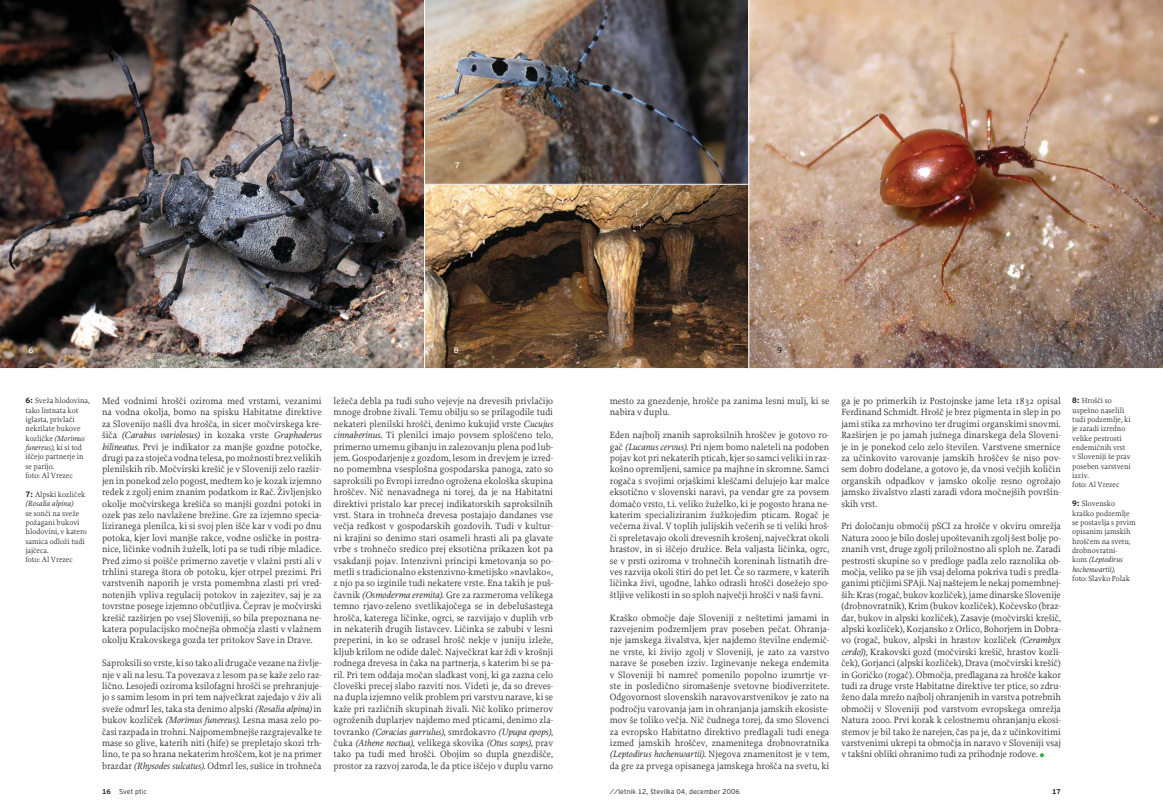
<style>
.page{position:relative;width:1163px;height:808px;background:#fff}
.page>*{position:absolute;margin:0;border:0;box-sizing:border-box;transform-origin:0 0}
.t1{font:9.5px/11.4px "Proforma";color:#231f20;text-align:justify}
.t2{font:500 8px "Interstate Regular Mono CE";color:#fff}
.t3{font:500 8px "Interstate Regular Mono CE";color:#231f20}
.t4{font:7.8px/9.4px "Proforma";color:#231f20}
.t5{font:italic 7.8px/9.4px "Proforma";color:#231f20}
.t6{font:300 7px "Interstate Light Mono CE";color:#231f20}
.t7{font:700 7px "Interstate Bold Mono CE";color:#231f20}
.s1{font-family:"Interstate Bold Mono CE";font-weight:700}
.s2{font-style:italic}
.s3{font-family:"Interstate Bold Mono CE";font-weight:700;font-style:normal}
.s4{font-style:normal}
</style>
<div class="page">
<img style="left:0;top:0;width:424px;height:369px">
<img style="left:426px;top:186px;width:322px;height:181px">
<div style="left:424px;top:184px;width:329px;height:185px;border:1px solid #fff"></div>
<svg style="left:1039px;top:753px;width:4px;height:4px"></svg>
<img style="left:424px;top:0;width:324px;height:185px">
<img style="left:748px;top:0;width:414px;height:369px">
<p class="t2" style="left:454px;top:163px;width:6px">7</p>
<p class="t2" style="left:28px;top:347px;width:6px">6</p>
<p class="t2" style="left:454px;top:347px;width:6px">8</p>
<p class="t3" style="left:777px;top:347px;width:6px">9</p>
<p class="t4" style="left:26px;top:397px;width:66px"><span class="s1">6:</span> Sveža hlodovina, tako listnata kot iglasta, privlači nekrilate bukove kozličke <span class="s2">(Morimus funereus)</span>, ki si tod iščejo partnerje in se parijo.<br>foto: Al Vrezec</p>
<p class="t5" style="left:26px;top:490px;width:61px"><span class="s3">7:</span> <span class="s4">Alpski kozliček </span>(Rosalia alpina)</p>
<p class="t4" style="left:26px;top:509px;width:63px">se sonči na sveže požagani bukovi hlodovini, v katero samica odloži tudi jajčeca.<br>foto: Al Vrezec</p>
<p class="t1" style="left:102px;top:396px;width:221px">Med vodnimi hrošči oziroma med vrstami, vezanimi na vodna okolja, bomo na spisku Habitatne direktive za Slovenijo našli dva hrošča, in sicer močvirskega kre&shy;šiča <span class="s2">(Carabus variolosus)</span> in kozaka vrste <span class="s2">Graphoderus bilineatus</span>. Prvi je indikator za manjše gozdne potočke, drugi pa za stoječa vodna telesa, po možnosti brez velikih plenilskih rib. Močvirski krešič je v Sloveniji zelo razšir&shy;jen in ponekod zelo pogost, medtem ko je kozak izjemno redek z zgolj enim znanim podatkom iz Rač. Življenjsko okolje močvirskega krešiča so manjši gozdni potoki in ozek pas zelo navlažene brežine. Gre za izjemno specia&shy;liziranega plenilca, ki si svoj plen išče kar v vodi po dnu potoka, kjer lovi manjše rakce, vodne osličke in postra&shy;nice, ličinke vodnih žuželk, loti pa se tudi ribje mladice.<br>Pred zimo si poišče primerno zavetje v vlažni prsti ali v trhlini starega štora ob potoku, kjer otrpel prezimi. Pri varstvenih naporih je vrsta pomembna zlasti pri vred&shy;notenjih vpliva regulacij potokov in zajezitev, saj je za tovrstne posege izjemno občutljiva. Čeprav je močvirski krešič razširjen po vsej Sloveniji, so bila prepoznana ne&shy;katera populacijsko močnejša območja zlasti v vlažnem okolju Krakovskega gozda ter pritokov Save in Drave.</p>
<p class="t1" style="left:102px;top:658px;width:221px">Saproksili so vrste, ki so tako ali drugače vezane na življe&shy;nje v ali na lesu. Ta povezava z lesom pa se kaže zelo raz&shy;lično. Lesojedi oziroma ksilofagni hrošči se prehranjuje&shy;jo s samim lesom in pri tem največkrat zajedajo v živ ali sveže odmrl les, taka sta denimo alpski <span class="s2">(Rosalia alpina)</span> in bukov kozliček <span class="s2">(Morimus funereus)</span>. Lesna masa zelo po&shy;časi razpada in trohni. Najpomembnejše razgrajevalke te mase so glive, katerih niti (hife) se prepletajo skozi trh&shy;lino, te pa so hrana nekaterim hroščem, kot je na primer brazdar <span class="s2">(Rhysodes sulcatus)</span>. Odmrl les, sušice in trohneča</p>
<p class="t1" style="left:333px;top:396px;width:221px">ležeča debla pa tudi suho vejevje na drevesih privlačijo mnoge drobne živali. Temu obilju so se prilagodile tudi nekateri plenilski hrošči, denimo kukujid vrste <span class="s2">Cucujus cinnaberinus</span>. Ti plenilci imajo povsem sploščeno telo, primerno urnemu gibanju in zalezovanju plena pod lub&shy;jem. Gospodarjenje z gozdom, lesom in drevjem je izred&shy;no pomembna vsesplošna gospodarska panoga, zato so saproksili po Evropi izredno ogrožena ekološka skupina hroščev. Nič nenavadnega ni torej, da je na Habitatni direktivi pristalo kar precej indikatorskih saproksilnih vrst. Stara in trohneča drevesa postajajo dandanes vse večja redkost v gospodarskih gozdovih. Tudi v kultur&shy;ni krajini so denimo stari osameli hrasti ali pa glavate vrbe s trohnečo sredico prej eksotična prikazen kot pa vsakdanji pojav. Intenzivni principi kmetovanja so po&shy;metli s tradicionalno ekstenzivno-kmetijsko »navlako«, z njo pa so izginile tudi nekatere vrste. Ena takih je puš&shy;čavnik <span class="s2">(Osmoderma eremita)</span>. Gre za razmeroma velikega temno rjavo-zeleno svetlikajočega se in debelušastega hrošča, katerega ličinke, ogrci, se razvijajo v duplih vrb in nekaterih drugih listavcev. Ličinka se zabubi v lesni preperini, in ko se odrasel hrošč nekje v juniju izleže, kljub krilom ne odide daleč. Največkrat kar ždi v krošnji rodnega drevesa in čaka na partnerja, s katerim bi se pa&shy;ril. Pri tem oddaja močan sladkast vonj, ki ga zazna celo človeški precej slabo razviti nos. Videti je, da so dreves&shy;na dupla izjemno velik problem pri varstvu narave, ki se kaže pri različnih skupinah živali. Nič koliko primerov ogroženih duplarjev najdemo med pticami, denimo zla&shy;tovranko <span class="s2">(Coracias garrulus)</span>, smrdokavro <span class="s2">(Upupa epops)</span>, čuka <span class="s2">(Athene noctua)</span>, velikega skovika <span class="s2">(Otus scops)</span>, prav tako pa tudi med hrošči. Obojim so dupla gnezdišče, prostor za razvoj zaroda, le da ptice iščejo v duplu varno</p>
<p class="t1" style="left:609px;top:396px;width:221px">mesto za gnezdenje, hrošče pa zanima lesni mulj, ki se nabira v duplu.</p>
<p class="t1" style="left:609px;top:430px;width:221px">Eden najbolj znanih saproksilnih hroščev je gotovo ro&shy;gač <span class="s2">(Lucanus cervus)</span>. Pri njem bomo naleteli na podoben pojav kot pri nekaterih pticah, kjer so samci veliki in raz&shy;košno opremljeni, samice pa majhne in skromne. Samci rogača s svojimi orjaškimi kleščami delujejo kar malce eksotično v slovenski naravi, pa vendar gre za povsem domačo vrsto, t.i. veliko žuželko, ki je pogosto hrana ne&shy;katerim specializiranim žužkojedim pticam. Rogač je večerna žival. V toplih julijskih večerih se ti veliki hroš&shy;či spreletavajo okoli drevesnih krošenj, največkrat okoli hrastov, in si iščejo družice. Bela valjasta ličinka, ogrc, se v prsti oziroma v trohnečih koreninah listnatih dre&shy;ves razvija okoli štiri do pet let. Če so razmere, v katerih ličinka živi, ugodne, lahko odrasli hrošči dosežejo spo&shy;štljive velikosti in so sploh največji hrošči v naši favni.</p>
<p class="t1" style="left:609px;top:612px;width:221px">Kraško območje daje Sloveniji z neštetimi jamami in razvejenim podzemljem prav poseben pečat. Ohranja&shy;nje jamskega živalstva, kjer najdemo številne endemič&shy;ne vrste, ki živijo zgolj v Sloveniji, je zato za varstvo narave še poseben izziv. Izginevanje nekega endemita v Sloveniji bi namreč pomenilo popolno izumrtje vr&shy;ste in posledično siromašenje svetovne biodiverzitete.<br>Odgovornost slovenskih naravovarstvenikov je zato na področju varovanja jam in ohranjanja jamskih ekosiste&shy;mov še toliko večja. Nič čudnega torej, da smo Slovenci za evropsko Habitatno direktivo predlagali tudi enega izmed jamskih hroščev, znamenitega drobnovratnika <span class="s2">(Leptodirus hochenwartii)</span>. Njegova znamenitost je v tem, da gre za prvega opisanega jamskega hrošča na svetu, ki</p>
<p class="t1" style="left:841px;top:396px;width:221px">ga je po primerkih iz Postojnske jame leta 1832 opisal Ferdinand Schmidt. Hrošč je brez pigmenta in slep in po jami stika za mrhovino ter drugimi organskimi snovmi.<br>Razširjen je po jamah južnega dinarskega dela Sloveni&shy;je in je ponekod celo zelo številen. Varstvene smernice za učinkovito varovanje jamskih hroščev še niso pov&shy;sem dobro dodelane, a gotovo je, da vnosi večjih količin organskih odpadkov v jamsko okolje resno ogrožajo jamsko živalstvo zlasti zaradi vdora močnejših površin&shy;skih vrst.</p>
<p class="t1" style="left:841px;top:521px;width:221px">Pri določanju območij pSCI za hrošče v okviru omrežja Natura 2000 je bilo doslej upoštevanih zgolj šest bolje po&shy;znanih vrst, druge zgolj priložnostno ali sploh ne. Zaradi pestrosti skupine so v predloge padla zelo raznolika ob&shy;močja, veliko pa se jih vsaj deloma pokriva tudi s predla&shy;ganimi ptičjimi SPAji. Naj naštejem le nekaj pomembnej&shy;ših: Kras (rogač, bukov kozliček), jame dinarske Slovenije (drobnovratnik), Krim (bukov kozliček), Kočevsko (braz&shy;dar, bukov in alpski kozliček), Zasavje (močvirski krešič, alpski kozliček), Kozjansko z Orlico, Bohorjem in Dobra&shy;vo (rogač, bukov, alpski in hrastov kozliček <span class="s2">(Cerambyx cerdo)</span>), Krakovski gozd (močvirski krešič, hrastov kozli&shy;ček), Gorjanci (alpski kozliček), Drava (močvirski krešič) in Goričko (rogač). Območja, predlagana za hrošče kakor tudi za druge vrste Habitatne direktive ter ptice, so zdru&shy;ženo dala mrežo najbolj ohranjenih in varstva potrebnih območij v Sloveniji pod varstvom evropskega omrežja Natura 2000. Prvi korak k celostnemu ohranjanju ekosi&shy;stemov je bil tako že narejen, čas pa je, da z učinkovitimi varstvenimi ukrepi ta območja in naravo v Sloveniji vsaj v takšni obliki ohranimo tudi za prihodnje rodove.</p>
<p class="t6" style="left:102px;top:789px;width:46px"><span class="s1">16</span> Svet ptic</p>
<p class="t6" style="left:609px;top:789px;width:131px">//letnik 12, številka 04, december 2006</p>
<p class="t7" style="left:1051px;top:789px;width:10px">17</p>
<p class="t4" style="left:1072px;top:397px;width:60px"><span class="s1">8:</span> Hrošči so uspešno naselili tudi podzemlje, ki je zaradi izredno velike pestrosti endemičnih vrst v Sloveniji še prav poseben varstveni izziv.<br>foto: Al Vrezec</p>
<p class="t4" style="left:1072px;top:500px;width:65px"><span class="s1">9:</span> Slovensko kraško podzemlje se postavlja s prvim opisanim jamskih hroščem na svetu, drobnovratni-<br>kom <span class="s2">(Leptodirus hochenwartii).</span></p>
<p class="t4" style="left:1072px;top:574px;width:59px">foto: Slavko Polak</p>
</div>
